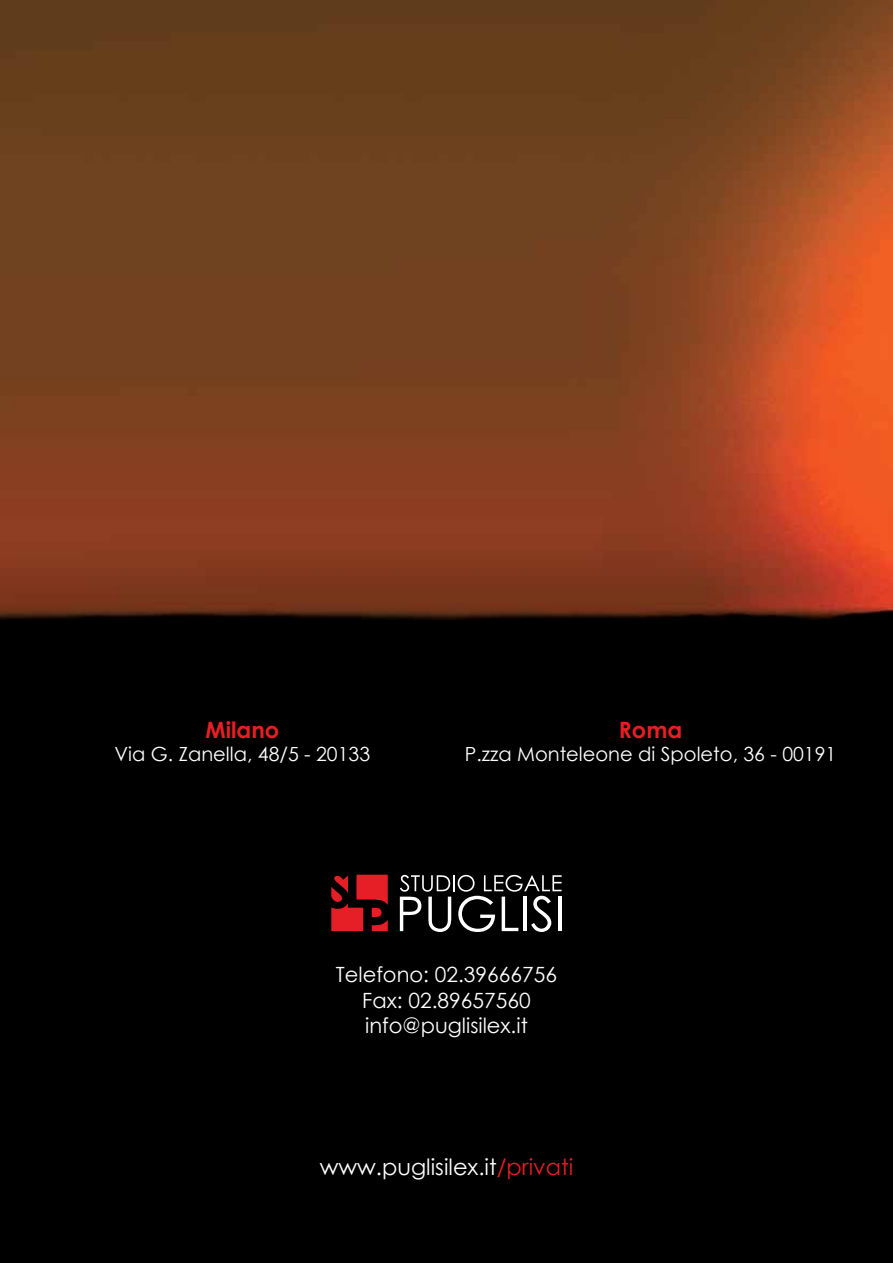
<style>
.page{position:relative;width:893px;height:1263px;background:#fff}
.page>*{position:absolute;margin:0;border:0;box-sizing:border-box;transform-origin:0 0}
.t1{font:22.5px "Century Gothic";color:#fff}
.t2{font:700 22.5px "Century Gothic";color:#e81e25}
.t3{font:21px/25.2px "Century Gothic";color:#fff;text-align:center}
.t4{font:19.5px "Century Gothic";color:#fff}
.s1{color:#e81e25}
</style>
<div class="page">
<img style="left:0;top:0;width:893px;height:629px">
<div style="left:0;top:629px;width:893px;height:634px;background:#000"></div>
<svg style="left:331px;top:875px;width:57px;height:56px"></svg>
<svg style="left:400px;top:875px;width:162px;height:57px"></svg>
<hr style="left:558px;top:897px;width:4px;height:34px;background:#fff">
<p class="t2" style="left:205px;top:713px;width:75px">Milano</p>
<p class="t4" style="left:115px;top:741px;width:257px">Via G. Zanella, 48/5 - 20133</p>
<p class="t2" style="left:619px;top:713px;width:65px">Roma</p>
<p class="t4" style="left:465px;top:741px;width:373px">P.zza Monteleone di Spoleto, 36 - 00191</p>
<p class="t3" style="left:336px;top:962px;width:223px">Telefono: 02.39666756<br>Fax: 02.89657560 info@puglisilex.it</p>
<p class="t1" style="left:320px;top:1151px;width:255px">www.puglisilex.it<span class="s1">/privati</span></p>
</div>
